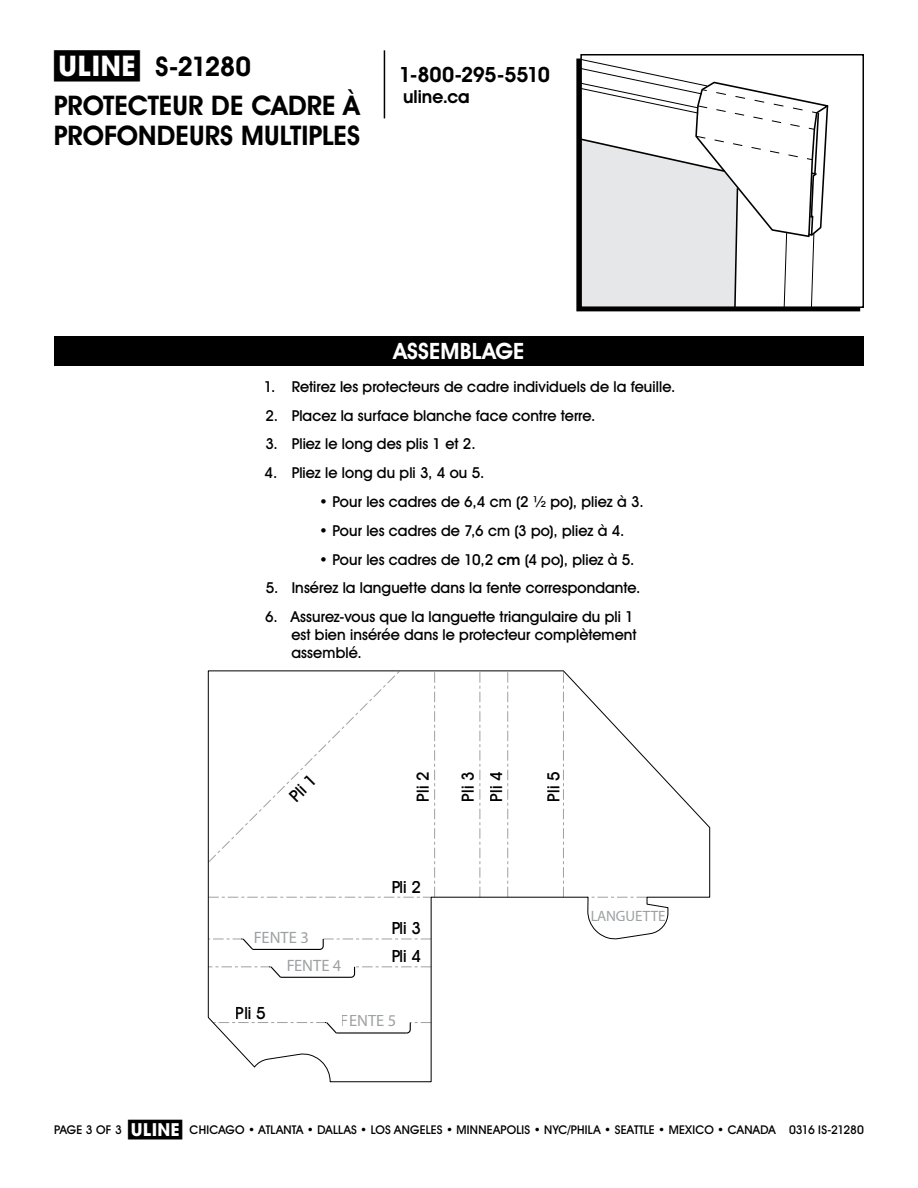
<style>
.page{position:relative;width:918px;height:1188px;background:#fff}
.page>*{position:absolute;margin:0;border:0;box-sizing:border-box;transform-origin:0 0}
.t1{font:700 27px/38.7px "Uline Two Knine";letter-spacing:-.005em;color:#000}
.t2{font:700 22.5px "Uline Two Knine";letter-spacing:.01em;color:#fff}
.t3{font:700 21px "Uline Two Knine";letter-spacing:-.02em;color:#000}
.t4{font:700 18px "Uline Two Knine";color:#000}
.t5{font:16.8px/27.6px "Uline Two Knine";color:#000}
.t6{font:16.5px/27.9px "Myriad Pro";color:#9ea1a3}
.t7{font:15px/18px "Uline Two Knine";letter-spacing:.005em;color:#000}
.t8{font:15px "Myriad Pro";letter-spacing:-.005em;color:#9ea1a3}
.t9{font:12px "Uline Two Knine";letter-spacing:.015em;color:#000}
.t10{font:12px "Uline Two Knine";letter-spacing:-.035em;color:#000}
.s1{font-size:28.5px}
.s2{font-weight:700}
.s3{font-size:18px}
</style>
<div class="page">
<hr style="left:384px;top:50px;width:1px;height:68px;background:#000">
<svg style="left:207px;top:671px;width:503px;height:411px"></svg>
<div style="left:54px;top:336px;width:810px;height:30px;background:#000"></div>
<div style="left:576px;top:59px;width:284px;height:252px;border:2px solid #000"></div>
<div style="left:581px;top:55px;width:282px;height:252px;background:#fff"></div>
<svg style="left:583px;top:59px;width:246px;height:246px"></svg>
<div style="left:580px;top:54px;width:284px;height:254px;border:2px solid #000"></div>
<h1 class="t1" style="left:54px;top:47px;width:307px"><span class="s1">π</span> S-21280<br>PROTECTEUR DE CADRE À</h1>
<h1 class="t1" style="left:54px;top:116px;width:308px">PROFONDEURS MULTIPLES</h1>
<h3 class="t3" style="left:399px;top:62px;width:152px">1-800-295-5510</h3>
<p class="t4" style="left:403px;top:86px;width:68px">uline.ca</p>
<h2 class="t2" style="left:394px;top:338px;width:132px">ASSEMBLAGE</h2>
<p class="t7" style="left:264px;top:377px;width:413px">1. Retirez les protecteurs de cadre individuels de la feuille.</p>
<p class="t7" style="left:265px;top:406px;width:332px">2. Placez la surface blanche face contre terre.</p>
<p class="t7" style="left:265px;top:435px;width:212px">3. Pliez le long des plis 1 et 2.</p>
<p class="t7" style="left:265px;top:464px;width:221px">4. Pliez le long du pli 3, 4 ou 5.</p>
<p class="t7" style="left:319px;top:493px;width:326px">• Pour les cadres de 6,4 cm (2 ½ po), pliez à 3.</p>
<p class="t7" style="left:319px;top:521px;width:307px">• Pour les cadres de 7,6 cm (3 po), pliez à 4.</p>
<p class="t7" style="left:319px;top:550px;width:317px">• Pour les cadres de 10,2 <span class="s2">cm</span> (4 po), pliez à 5.</p>
<p class="t7" style="left:266px;top:579px;width:376px">5. Insérez la languette dans la fente correspondante.</p>
<p class="t7" style="left:291px;top:608px;width:347px;text-indent:-26px">6. Assurez-vous que la languette triangulaire du pli 1 est bien insérée dans le protecteur complètement assemblé.</p>
<p class="t5" style="left:283px;top:789px;width:32px;rotate:-45deg">Pli 1</p>
<p class="t5" style="left:454px;top:802px;width:32px;line-height:28.2px;rotate:-90deg">Pli 3<br>Pli 4</p>
<p class="t5" style="left:540px;top:802px;width:32px;rotate:-90deg">Pli 5</p>
<p class="t5" style="left:409px;top:802px;width:32px;rotate:-90deg">Pli 2</p>
<p class="t6" style="left:286px;top:923px;width:57px;text-indent:-33px">FENTE 3<br>FENTE 4</p>
<p class="t5" style="left:391px;top:873px;width:32px">Pli 2</p>
<p class="t5" style="left:391px;top:914px;width:32px">Pli 3<br>Pli 4</p>
<p class="t5" style="left:236px;top:999px;width:32px">Pli 5</p>
<p class="t6" style="left:341px;top:1006px;width:57px">FENTE 5</p>
<p class="t8" style="left:590px;top:906px;width:77px">LANGUETTE</p>
<p class="t9" style="left:128px;top:1122px;width:649px"><span class="s3">π</span> CHICAGO • ATLANTA • DALLAS • LOS ANGELES • MINNEAPOLIS • NYC/PHILA • SEATTLE • MEXICO • CANADA</p>
<p class="t9" style="left:54px;top:1122px;width:69px">PAGE 3 OF 3</p>
<p class="t10" style="left:789px;top:1122px;width:76px">0316 IS-21280</p>
</div>
